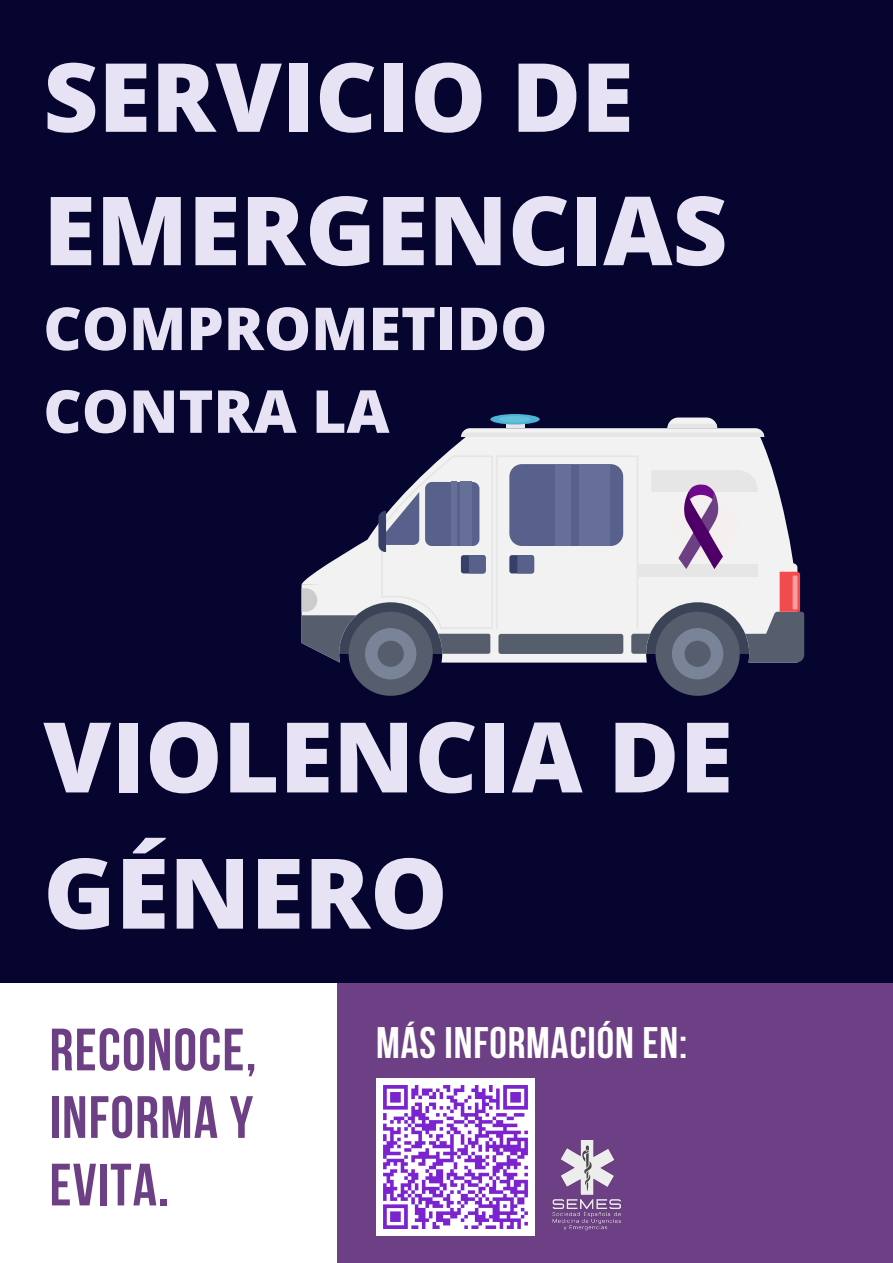
<style>
.page{position:relative;width:893px;height:1263px;background:#05052f}
.page>*{position:absolute;margin:0;border:0;box-sizing:border-box;transform-origin:0 0}
.t1{font:800 97.57px/136.2px "Open Sans";color:#e8e3f4}
.t2{font:800 95.47px/133.4px "Open Sans";color:#e8e3f4}
.t3{font:700 59.62px/67.5px "Bebas Neue";letter-spacing:.02em;color:#6d3f84;text-align:justify}
.t4{font:800 59.25px/82.7px "Open Sans";color:#e8e3f4}
.t5{font:700 43.95px "Bebas Neue";letter-spacing:.02em;color:#fff}
</style>
<div class="page">
<div style="left:0;top:984px;width:337px;height:279px;background:#fff"></div>
<div style="left:337px;top:984px;width:556px;height:279px;background:#6d3f84"></div>
<img style="left:552px;top:1141px;width:69px;height:89px">
<div style="left:655px;top:612px;width:84px;height:84px;background:#565d6c;border-radius:50%"></div>
<div style="left:672px;top:628px;width:51px;height:51px;background:#7a8499;border-radius:50%"></div>
<div style="left:684px;top:641px;width:26px;height:26px;background:#565d6c;border-radius:50%"></div>
<div style="left:349px;top:612px;width:84px;height:84px;background:#565d6c;border-radius:50%"></div>
<div style="left:365px;top:628px;width:51px;height:51px;background:#7a8499;border-radius:50%"></div>
<div style="left:378px;top:641px;width:26px;height:26px;background:#565d6c;border-radius:50%"></div>
<svg style="left:301px;top:585px;width:77px;height:75px"></svg>
<svg style="left:301px;top:437px;width:467px;height:148px"></svg>
<svg style="left:301px;top:588px;width:55px;height:74px;background:#828592"></svg>
<svg style="left:490px;top:414px;width:49px;height:10px"></svg>
<div style="left:499px;top:416px;width:31px;height:7px;background:#63c0dc;border-radius:50%"></div>
<svg style="left:461px;top:417px;width:303px;height:20px"></svg>
<svg style="left:378px;top:455px;width:426px;height:207px;background:#aeaebc"></svg>
<img style="left:376px;top:1078px;width:158px;height:158px">
<p class="t2" style="left:43px;top:28px;width:685px">SERVICIO DE<br>EMERGENCIAS</p>
<p class="t4" style="left:43px;top:286px;width:505px">COMPROMETIDO<br>CONTRA LA</p>
<p class="t1" style="left:43px;top:686px;width:691px">VIOLENCIA DE<br>GÉNERO</p>
<p class="t3" style="left:50px;top:1022px;width:209px">RECONOCE, INFORMA Y EVITA.</p>
<p class="t5" style="left:376px;top:1025px;width:313px">MÁS INFORMACIÓN EN:</p>
</div>
